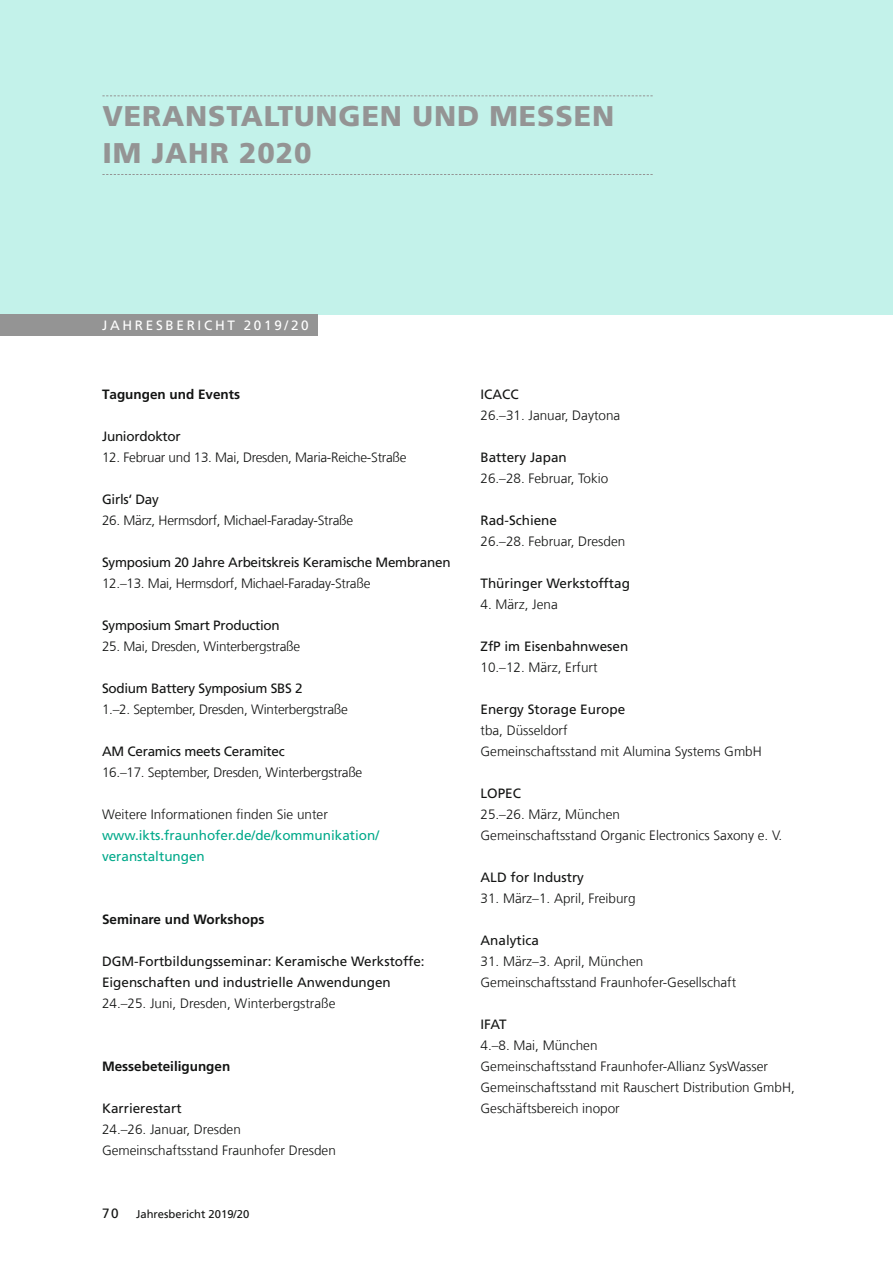
<style>
.page{position:relative;width:893px;height:1263px;background:#fff}
.page>*{position:absolute;margin:0;border:0;box-sizing:border-box;transform-origin:0 0}
.t1{font:900 28.5px/37.5px "Frutiger LT Com";letter-spacing:.03em;color:#949494}
.t2{font:300 13.5px/21px "Frutiger LT Com";color:#131413}
.t3{font:300 13.5px "Frutiger LT Com";letter-spacing:-.02em;color:#131413}
.t4{font:13.5px/21px "Frutiger LT Com";color:#131413}
.t5{font:13.5px "Frutiger LT Com";letter-spacing:-.02em;color:#131413}
.t6{font:700 13.5px "Frutiger LT Com";color:#131413}
.t7{font:13.5px/21px "Frutiger LT Com";color:#00a98a}
.t8{font:13.5px "Frutiger LT Com";letter-spacing:.2em;color:#fff}
.t9{font:11.25px "Frutiger LT Com";color:#131413}
</style>
<div class="page">
<div style="left:0;top:0;width:893px;height:315px;background:#c3f2ea"></div>
<svg style="left:102px;top:95px;width:551px;height:1px"></svg>
<svg style="left:102px;top:174px;width:551px;height:1px"></svg>
<div style="left:0;top:315px;width:317px;height:21px;background:#949494"></div>
<h1 class="t1" style="left:102px;top:97px;width:513px">VERANSTALTUNGEN UND MESSEN<br>IM JAHR 2020</h1>
<p class="t8" style="left:102px;top:318px;width:208px">JAHRESBERICHT 2019/20</p>
<p class="t6" style="left:102px;top:386px;width:140px">Tagungen und Events</p>
<p class="t5" style="left:102px;top:428px;width:80px">Juniordoktor</p>
<p class="t3" style="left:102px;top:449px;width:306px">12. Februar und 13. Mai, Dresden, Maria-Reiche-Straße</p>
<p class="t5" style="left:102px;top:491px;width:58px">Girls‘ Day</p>
<p class="t3" style="left:102px;top:512px;width:253px">26. März, Hermsdorf, Michael-Faraday-Straße</p>
<p class="t5" style="left:102px;top:554px;width:350px">Symposium 20 Jahre Arbeitskreis Keramische Membranen</p>
<p class="t3" style="left:102px;top:575px;width:270px">12.–13. Mai, Hermsdorf, Michael-Faraday-Straße</p>
<p class="t5" style="left:102px;top:617px;width:179px">Symposium Smart Production</p>
<p class="t3" style="left:102px;top:638px;width:200px">25. Mai, Dresden, Winterbergstraße</p>
<p class="t5" style="left:102px;top:680px;width:202px">Sodium Battery Symposium SBS 2</p>
<p class="t3" style="left:102px;top:701px;width:247px">1.–2. September, Dresden, Winterbergstraße</p>
<p class="t5" style="left:102px;top:743px;width:184px">AM Ceramics meets Ceramitec</p>
<p class="t3" style="left:102px;top:764px;width:262px">16.–17. September, Dresden, Winterbergstraße</p>
<p class="t2" style="left:102px;top:804px;width:227px">Weitere Informationen finden Sie unter</p>
<p class="t7" style="left:102px;top:825px;width:279px">www.ikts.fraunhofer.de/de/kommunikation/ veranstaltungen</p>
<p class="t6" style="left:102px;top:911px;width:164px">Seminare und Workshops</p>
<p class="t4" style="left:102px;top:951px;width:324px">DGM-Fortbildungsseminar: Keramische Werkstoffe:<br>Eigenschaften und industrielle Anwendungen</p>
<p class="t2" style="left:102px;top:993px;width:235px">24.–25. Juni, Dresden, Winterbergstraße</p>
<p class="t6" style="left:102px;top:1058px;width:130px">Messebeteiligungen</p>
<p class="t4" style="left:102px;top:1098px;width:81px">Karrierestart</p>
<p class="t2" style="left:102px;top:1119px;width:235px">24.–26. Januar, Dresden<br>Gemeinschaftsstand Fraunhofer Dresden</p>
<p class="t4" style="left:102px;top:1203px;width:18px">70</p>
<p class="t9" style="left:136px;top:1207px;width:115px">Jahresbericht 2019/20</p>
<p class="t4" style="left:480px;top:384px;width:40px">ICACC</p>
<p class="t2" style="left:480px;top:405px;width:141px">26.–31. Januar, Daytona</p>
<p class="t4" style="left:480px;top:447px;width:88px">Battery Japan</p>
<p class="t2" style="left:480px;top:468px;width:129px">26.–28. Februar, Tokio</p>
<p class="t4" style="left:480px;top:510px;width:78px">Rad-Schiene</p>
<p class="t2" style="left:480px;top:531px;width:146px">26.–28. Februar, Dresden</p>
<p class="t4" style="left:480px;top:573px;width:151px">Thüringer Werkstofftag</p>
<p class="t2" style="left:480px;top:594px;width:79px">4. März, Jena</p>
<p class="t4" style="left:480px;top:636px;width:149px">ZfP im Eisenbahnwesen</p>
<p class="t2" style="left:480px;top:657px;width:119px">10.–12. März, Erfurt</p>
<p class="t4" style="left:480px;top:699px;width:146px">Energy Storage Europe</p>
<p class="t2" style="left:480px;top:720px;width:283px">tba, Düsseldorf<br>Gemeinschaftsstand mit Alumina Systems GmbH</p>
<p class="t4" style="left:480px;top:783px;width:42px">LOPEC</p>
<p class="t2" style="left:480px;top:804px;width:303px">25.–26. März, München<br>Gemeinschaftsstand Organic Electronics Saxony e. V.</p>
<p class="t4" style="left:480px;top:867px;width:105px">ALD for Industry</p>
<p class="t2" style="left:480px;top:888px;width:157px">31. März–1. April, Freiburg</p>
<p class="t4" style="left:480px;top:930px;width:60px">Analytica</p>
<p class="t2" style="left:480px;top:951px;width:257px">31. März–3. April, München<br>Gemeinschaftsstand Fraunhofer-Gesellschaft</p>
<p class="t4" style="left:480px;top:1014px;width:28px">IFAT</p>
<p class="t2" style="left:480px;top:1035px;width:316px">4.–8. Mai, München<br>Gemeinschaftsstand Fraunhofer-Allianz SysWasser Gemeinschaftsstand mit Rauschert Distribution GmbH, Geschäftsbereich inopor</p>
</div>
